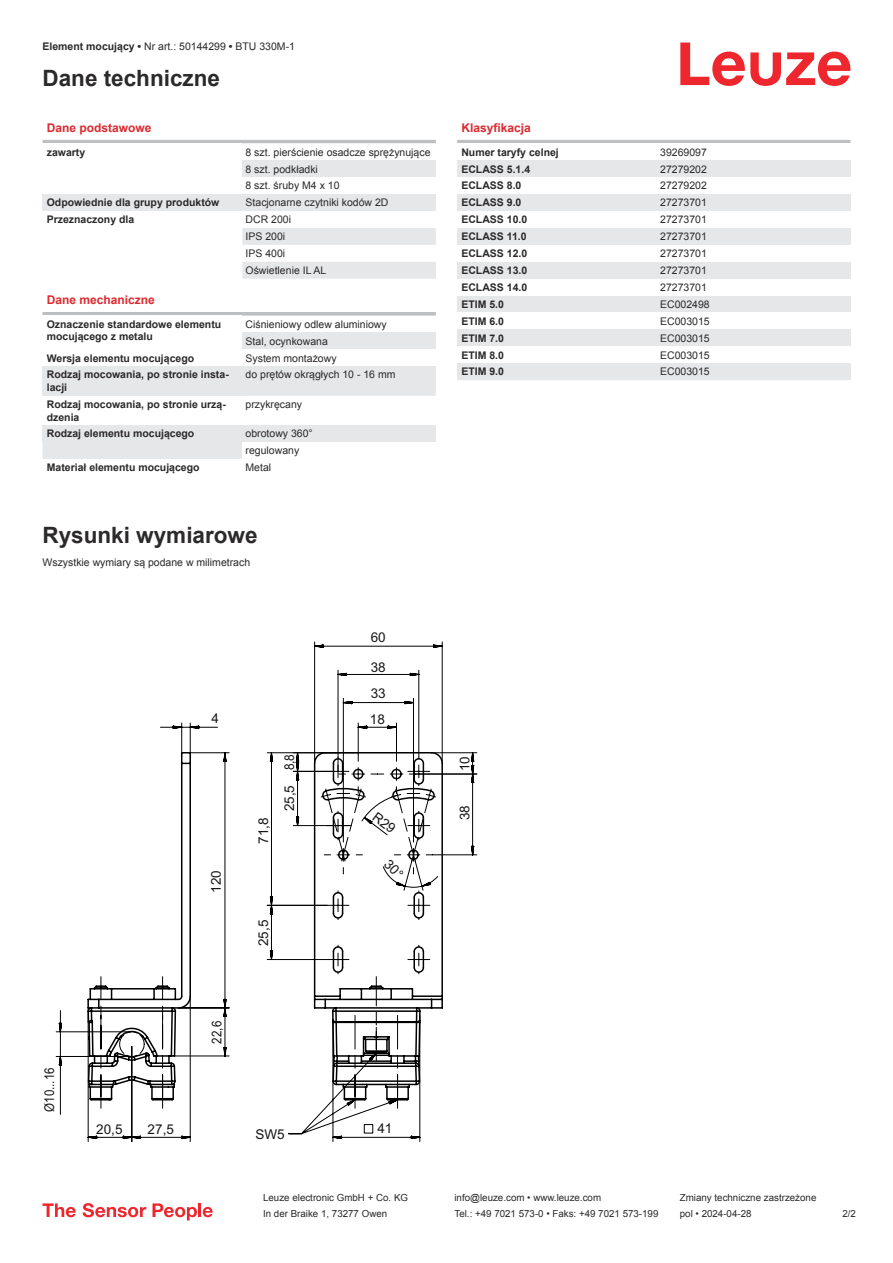
<style>
.page{position:relative;width:893px;height:1263px;background:#fff}
.page>*{position:absolute;margin:0;border:0;box-sizing:border-box;transform-origin:0 0}
.t1{font:700 22.5px "Arial";color:#2b292a}
.t2{font:13.5px "Arial";color:#161615}
.t3{font:13.5px "Arial";color:#161615;scale:.86 1}
.t4{font:13.5px "Arial";color:#161615;scale:.88 1}
.t5{font:700 12px "Arial";color:#db2a30}
.t6{font:10.5px/17px "Arial";color:#2b292a}
.t7{font:700 10.5px/12.6px "Arial";color:#2b292a}
.t8{font:9.75px "Arial";color:#2b292a}
.s1{font-weight:700}
</style>
<div class="page">
<svg style="left:680px;top:43px;width:170px;height:43px"></svg>
<svg style="left:43px;top:383px;width:393px;height:76px;fill:#e6e7e9"></svg>
<hr style="left:43px;top:140px;width:393px;height:3px;background:#bdbfc1">
<svg style="left:242px;top:143px;width:194px;height:1px"></svg>
<div style="left:242px;top:160px;width:194px;height:17px;background:#e6e7e9"></div>
<div style="left:43px;top:194px;width:199px;height:17px;background:#e6e7e9"></div>
<div style="left:242px;top:194px;width:194px;height:17px;background:#e6e7e9"></div>
<svg style="left:242px;top:228px;width:194px;height:51px"></svg>
<svg style="left:43px;top:312px;width:393px;height:4px;background:#c8cacc"></svg>
<div style="left:242px;top:332px;width:194px;height:17px;background:#e6e7e9"></div>
<div style="left:43px;top:366px;width:199px;height:30px;background:#e6e7e9"></div>
<div style="left:242px;top:366px;width:194px;height:17px;background:#e6e7e9"></div>
<div style="left:43px;top:396px;width:199px;height:29px;background:#fff"></div>
<div style="left:242px;top:396px;width:194px;height:17px;background:#fff"></div>
<div style="left:43px;top:425px;width:199px;height:17px;background:#e6e7e9"></div>
<div style="left:242px;top:425px;width:194px;height:17px;background:#e6e7e9"></div>
<div style="left:242px;top:442px;width:194px;height:17px;background:#fff"></div>
<hr style="left:457px;top:140px;width:393px;height:3px;background:#bdbfc1">
<div style="left:457px;top:160px;width:200px;height:17px;background:#e6e7e9"></div>
<div style="left:657px;top:160px;width:193px;height:17px;background:#e6e7e9"></div>
<div style="left:457px;top:194px;width:200px;height:17px;background:#e6e7e9"></div>
<div style="left:657px;top:194px;width:193px;height:17px;background:#e6e7e9"></div>
<div style="left:457px;top:228px;width:200px;height:17px;background:#e6e7e9"></div>
<div style="left:657px;top:228px;width:193px;height:17px;background:#e6e7e9"></div>
<div style="left:457px;top:262px;width:200px;height:17px;background:#e6e7e9"></div>
<div style="left:657px;top:262px;width:193px;height:17px;background:#e6e7e9"></div>
<div style="left:457px;top:296px;width:200px;height:16px;background:#e6e7e9"></div>
<div style="left:657px;top:296px;width:193px;height:16px;background:#e6e7e9"></div>
<div style="left:457px;top:329px;width:200px;height:17px;background:#e6e7e9"></div>
<div style="left:657px;top:329px;width:193px;height:17px;background:#e6e7e9"></div>
<div style="left:457px;top:363px;width:200px;height:17px;background:#e6e7e9"></div>
<div style="left:657px;top:363px;width:193px;height:17px;background:#e6e7e9"></div>
<svg style="left:43px;top:1203px;width:33px;height:14px"></svg>
<svg style="left:83px;top:1203px;width:63px;height:14px"></svg>
<svg style="left:153px;top:1203px;width:44px;height:17px"></svg>
<hr style="left:198px;top:1203px;width:3px;height:14px;background:#ed272d">
<svg style="left:203px;top:1207px;width:10px;height:10px"></svg>
<svg style="left:314px;top:641px;width:129px;height:81px"></svg>
<svg style="left:87px;top:722px;width:356px;height:420px"></svg>
<svg style="left:55px;top:722px;width:304px;height:393px"></svg>
<svg style="left:100px;top:752px;width:377px;height:357px"></svg>
<svg style="left:361px;top:794px;width:78px;height:95px"></svg>
<p class="t6" style="left:43px;top:39px;width:254px"><span class="s1">Element mocujący •</span> Nr art.: 50144299 <span class="s1">•</span> BTU 330M-1</p>
<h1 class="t1" style="left:43px;top:70px;width:179px">Dane techniczne</h1>
<p class="t5" style="left:47px;top:123px;width:106px">Dane podstawowe</p>
<p class="t7" style="left:47px;top:147px;width:40px">zawarty</p>
<p class="t6" style="left:246px;top:143px;width:186px">8 szt. pierścienie osadcze sprężynujące<br>8 szt. podkładki<br>8 szt. śruby M4 x 10</p>
<p class="t7" style="left:47px;top:197px;width:174px">Odpowiednie dla grupy produktów</p>
<p class="t6" style="left:246px;top:194px;width:144px">Stacjonarne czytniki kodów 2D</p>
<p class="t7" style="left:47px;top:214px;width:89px">Przeznaczony dla</p>
<p class="t6" style="left:246px;top:212px;width:82px">DCR 200i<br>IPS 200i<br>IPS 400i<br>Oświetlenie IL AL</p>
<p class="t5" style="left:47px;top:296px;width:110px">Dane mechaniczne</p>
<p class="t7" style="left:47px;top:319px;width:176px">Oznaczenie standardowe elementu mocującego z metalu</p>
<p class="t6" style="left:246px;top:315px;width:143px">Ciśnieniowy odlew aluminiowy<br>Stal, ocynkowana</p>
<p class="t7" style="left:47px;top:352px;width:149px">Wersja elementu mocującego</p>
<p class="t6" style="left:246px;top:349px;width:93px">System montażowy</p>
<p class="t7" style="left:47px;top:369px;width:184px">Rodzaj mocowania, po stronie insta&shy;lacji</p>
<p class="t6" style="left:246px;top:366px;width:151px">do prętów okrągłych 10 - 16 mm</p>
<p class="t7" style="left:47px;top:398px;width:181px">Rodzaj mocowania, po stronie urzą&shy;dzenia</p>
<p class="t6" style="left:246px;top:396px;width:58px">przykręcany</p>
<p class="t7" style="left:47px;top:428px;width:149px">Rodzaj elementu mocującego</p>
<p class="t6" style="left:246px;top:425px;width:69px">obrotowy 360° regulowany</p>
<p class="t7" style="left:47px;top:461px;width:154px">Materiał elementu mocującego</p>
<p class="t6" style="left:246px;top:460px;width:27px">Metal</p>
<h1 class="t1" style="left:43px;top:527px;width:217px">Rysunki wymiarowe</h1>
<p class="t6" style="left:43px;top:554px;width:209px">Wszystkie wymiary są podane w milimetrach</p>
<p class="t2" style="left:211px;top:713px;width:9px">4</p>
<p class="t2" style="left:371px;top:632px;width:17px">60</p>
<p class="t2" style="left:371px;top:662px;width:17px">38</p>
<p class="t2" style="left:371px;top:688px;width:17px">33</p>
<p class="t2" style="left:370px;top:713px;width:17px">18</p>
<p class="t5" style="left:461px;top:123px;width:71px">Klasyfikacja</p>
<p class="t7" style="left:461px;top:147px;width:99px">Numer taryfy celnej</p>
<p class="t6" style="left:660px;top:143px;width:48px">39269097</p>
<p class="t7" style="left:461px;top:164px;width:70px">ECLASS 5.1.4</p>
<p class="t6" style="left:660px;top:161px;width:48px">27279202</p>
<p class="t7" style="left:461px;top:180px;width:62px">ECLASS 8.0</p>
<p class="t6" style="left:660px;top:178px;width:48px">27279202</p>
<p class="t7" style="left:461px;top:197px;width:62px">ECLASS 9.0</p>
<p class="t6" style="left:660px;top:195px;width:48px">27273701</p>
<p class="t7" style="left:461px;top:214px;width:67px">ECLASS 10.0</p>
<p class="t6" style="left:660px;top:212px;width:48px">27273701</p>
<p class="t7" style="left:461px;top:231px;width:67px">ECLASS 11.0</p>
<p class="t6" style="left:660px;top:229px;width:48px">27273701</p>
<p class="t7" style="left:461px;top:248px;width:67px">ECLASS 12.0</p>
<p class="t6" style="left:660px;top:246px;width:48px">27273701</p>
<p class="t7" style="left:461px;top:265px;width:67px">ECLASS 13.0</p>
<p class="t6" style="left:660px;top:263px;width:48px">27273701</p>
<p class="t7" style="left:461px;top:282px;width:67px">ECLASS 14.0</p>
<p class="t6" style="left:660px;top:280px;width:48px">27273701</p>
<p class="t7" style="left:461px;top:299px;width:44px">ETIM 5.0</p>
<p class="t6" style="left:660px;top:297px;width:51px">EC002498</p>
<p class="t7" style="left:461px;top:316px;width:44px">ETIM 6.0</p>
<p class="t6" style="left:660px;top:313px;width:51px">EC003015</p>
<p class="t7" style="left:461px;top:333px;width:44px">ETIM 7.0</p>
<p class="t6" style="left:660px;top:330px;width:51px">EC003015</p>
<p class="t7" style="left:461px;top:349px;width:44px">ETIM 8.0</p>
<p class="t6" style="left:660px;top:347px;width:51px">EC003015</p>
<p class="t7" style="left:461px;top:366px;width:44px">ETIM 9.0</p>
<p class="t6" style="left:660px;top:364px;width:51px">EC003015</p>
<p class="t3" style="left:44px;top:1112px;width:53px;rotate:-90deg">Ø10...16</p>
<p class="t2" style="left:211px;top:893px;width:24px;rotate:-90deg">120</p>
<p class="t3" style="left:211px;top:1043px;width:28px;rotate:-90deg">22,6</p>
<p class="t2" style="left:258px;top:844px;width:28px;rotate:-90deg">71,8</p>
<p class="t4" style="left:284px;top:770px;width:20px;rotate:-90deg">8,8</p>
<p class="t2" style="left:459px;top:771px;width:17px;rotate:-90deg">10</p>
<p class="t2" style="left:284px;top:811px;width:28px;rotate:-90deg">25,5</p>
<p class="t2" style="left:459px;top:820px;width:17px;rotate:-90deg">38</p>
<p class="t2" style="left:258px;top:946px;width:28px;rotate:-90deg">25,5</p>
<p class="t2" style="left:96px;top:1124px;width:28px">20,5</p>
<p class="t2" style="left:148px;top:1124px;width:28px">27,5</p>
<p class="t2" style="left:377px;top:1123px;width:17px">41</p>
<p class="t2" style="left:256px;top:1128px;width:31px">SW5</p>
<p class="t8" style="left:263px;top:1194px;width:146px">Leuze electronic GmbH + Co. KG</p>
<p class="t8" style="left:454px;top:1194px;width:148px">info@leuze.com • www.leuze.com</p>
<p class="t8" style="left:680px;top:1191px;width:138px">Zmiany techniczne zastrzeżone</p>
<p class="t8" style="left:263px;top:1210px;width:126px">In der Braike 1, 73277 Owen</p>
<p class="t8" style="left:454px;top:1210px;width:205px">Tel.: +49 7021 573-0 • Faks: +49 7021 573-199</p>
<p class="t8" style="left:680px;top:1210px;width:73px">pol • 2024-04-28</p>
<p class="t8" style="left:842px;top:1210px;width:15px">2 /2</p>
</div>
